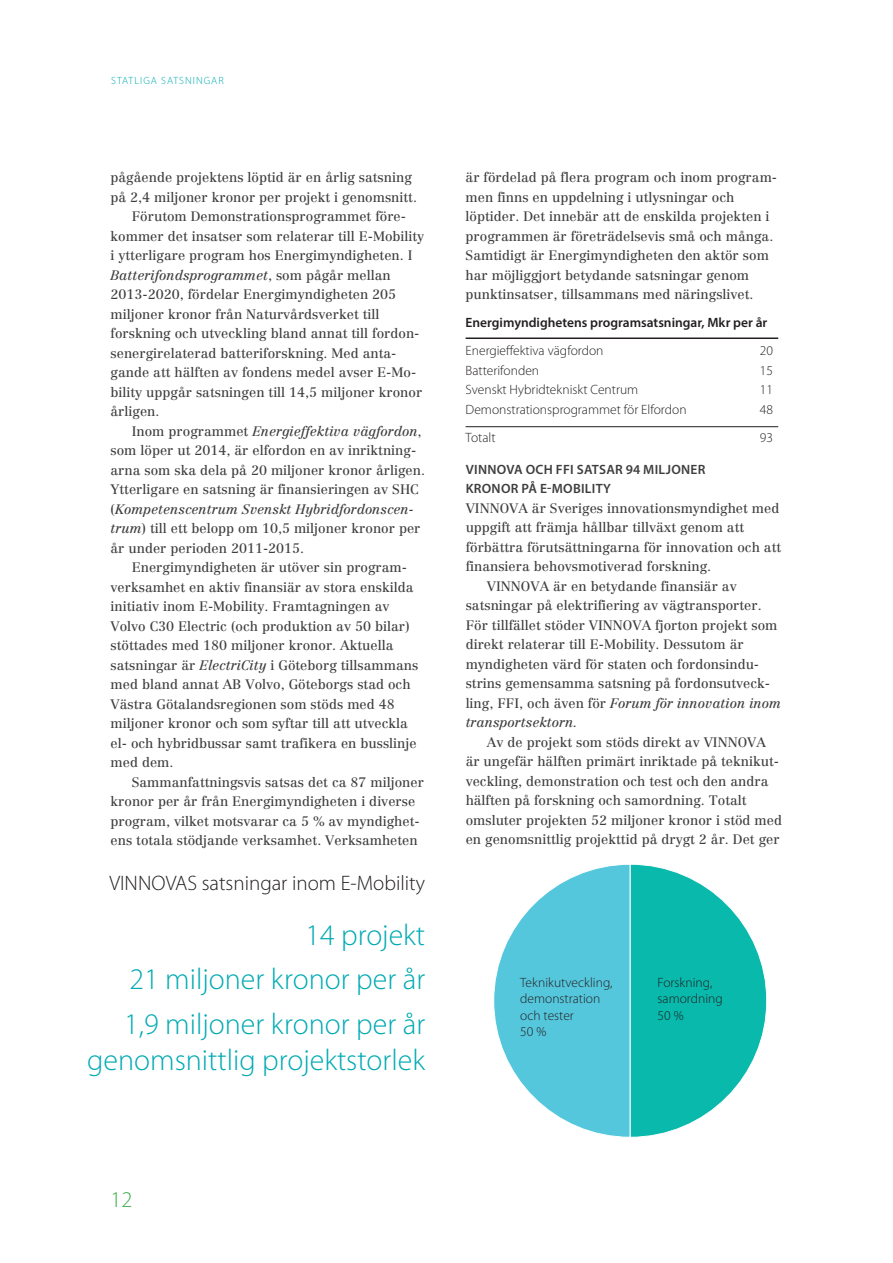
<style>
.page{position:relative;width:893px;height:1263px;background:#fff}
.page>*{position:absolute;margin:0;border:0;box-sizing:border-box;transform-origin:0 0}
.ingress{font:300 30px/36px "Myriad Pro";color:#00aab3;text-align:right}
.t1{font:300 22.5px "Myriad Pro";color:#40ae49}
.t2{font:300 21px "Myriad Pro";color:#231f20}
.brö{font:13.5px/19.5px "Centennial";color:#3e3e3f}
.t3{font:300 13.5px/16.5px "Myriad Pro";color:#231f20}
.bröstart{font:13.5px/19.5px "Centennial";color:#3e3e3f}
.mellis{font:600 13.5px/19.5px "Myriad Pro";letter-spacing:.02em;color:#3e3e3f}
.t4{font:600 13.5px "Myriad Pro";color:#231f20}
.överskrift{font:300 10.5px "Myriad Pro";letter-spacing:.095em;color:#00aab3}
.s1{font-style:italic}
</style>
<div class="page">
<svg style="left:493px;top:864px;width:274px;height:274px"></svg>
<hr style="left:466px;top:337px;width:312px;height:2px;background:#231f20">
<hr style="left:466px;top:426px;width:312px;height:1px;background:#231f20">
<p class="överskrift" style="left:111px;top:75px;width:114px">STATLIGA SATSNINGAR</p>
<p class="brö" style="left:111px;top:167px;width:308px">pågående projektens löptid är en årlig satsning på 2,4 miljoner kronor per projekt i genomsnitt.</p>
<p class="brö" style="left:111px;top:206px;width:315px;text-indent:21px">Förutom Demonstrationsprogrammet före&shy;kommer det insatser som relaterar till E-Mobility i ytterligare program hos Energimyndigheten. I <span class="s1">Batterifondsprogrammet</span>, som pågår mellan 2013-2020, fördelar Energimyndigheten 205 miljoner kronor från Naturvårdsverket till forskning och utveckling bland annat till fordon&shy;senergirelaterad batteriforskning. Med anta&shy;gande att hälften av fondens medel avser E-Mo&shy;bility uppgår satsningen till 14,5 miljoner kronor årligen.</p>
<p class="brö" style="left:111px;top:421px;width:316px;text-indent:21px">Inom programmet <span class="s1">Energieffektiva vägfordon</span>, som löper ut 2014, är elfordon en av inriktning&shy;arna som ska dela på 20 miljoner kronor årligen.<br>Ytterligare en satsning är finansieringen av SHC (<span class="s1">Kompetenscentrum Svenskt Hybridfordonscen&shy;trum</span>) till ett belopp om 10,5 miljoner kronor per år under perioden 2011-2015.</p>
<p class="brö" style="left:111px;top:557px;width:309px;text-indent:21px">Energimyndigheten är utöver sin program&shy;verksamhet en aktiv finansiär av stora enskilda initiativ inom E-Mobility. Framtagningen av Volvo C30 Electric (och produktion av 50 bilar) stöttades med 180 miljoner kronor. Aktuella satsningar är <span class="s1">ElectriCity</span> i Göteborg tillsammans med bland annat AB Volvo, Göteborgs stad och Västra Götalandsregionen som stöds med 48 miljoner kronor och som syftar till att utveckla el- och hybridbussar samt trafikera en busslinje med dem.</p>
<p class="brö" style="left:111px;top:772px;width:315px;text-indent:21px">Sammanfattningsvis satsas det ca 87 miljoner kronor per år från Energimyndigheten i diverse program, vilket motsvarar ca 5 % av myndighet&shy;ens totala stödjande verksamhet. Verksamheten</p>
<p class="t2" style="left:110px;top:871px;width:317px">VINNOVAS satsningar inom E-Mobility</p>
<p class="ingress" style="left:305px;top:917px;width:121px">14 projekt</p>
<p class="ingress" style="left:129px;top:962px;width:297px">21 miljoner kronor per år</p>
<p class="ingress" style="left:87px;top:1006px;width:339px">1,9 miljoner kronor per år genomsnittlig projektstorlek</p>
<p class="brö" style="left:466px;top:168px;width:313px">är fördelad på flera program och inom program&shy;men finns en uppdelning i utlysningar och löptider. Det innebär att de enskilda projekten i programmen är företrädelsevis små och många.<br>Samtidigt är Energimyndigheten den aktör som har möjliggjort betydande satsningar genom punktinsatser, tillsammans med näringslivet.</p>
<p class="t4" style="left:466px;top:314px;width:303px">Energimyndighetens programsatsningar, Mkr per år</p>
<p class="t3" style="left:466px;top:343px;width:139px">Energieffektiva vägfordon</p>
<p class="t3" style="left:760px;top:343px;width:15px">20</p>
<p class="t3" style="left:466px;top:362px;width:75px">Batterifonden</p>
<p class="t3" style="left:760px;top:362px;width:15px">15</p>
<p class="t3" style="left:466px;top:382px;width:174px">Svenskt Hybridtekniskt Centrum</p>
<p class="t3" style="left:760px;top:382px;width:15px">11</p>
<p class="t3" style="left:466px;top:401px;width:222px">Demonstrationsprogrammet för Elfordon</p>
<p class="t3" style="left:760px;top:401px;width:15px">48</p>
<p class="t3" style="left:466px;top:430px;width:31px">Totalt</p>
<p class="t3" style="left:760px;top:430px;width:15px">93</p>
<p class="mellis" style="left:466px;top:459px;width:241px">VINNOVA OCH FFI SATSAR 94 MILJONER<br>KRONOR PÅ E-MOBILITY</p>
<p class="bröstart" style="left:466px;top:498px;width:317px">VINNOVA är Sveriges innovationsmyndighet med uppgift att främja hållbar tillväxt genom att förbättra förutsättningarna för innovation och att finansiera behovsmotiverad forskning.</p>
<p class="brö" style="left:466px;top:576px;width:317px;text-indent:21px">VINNOVA är en betydande finansiär av satsningar på elektrifiering av vägtransporter.<br>För tillfället stöder VINNOVA fjorton projekt som direkt relaterar till E-Mobility. Dessutom är myndigheten värd för staten och fordonsindu&shy;strins gemensamma satsning på fordonsutveck&shy;ling, FFI, och även för <span class="s1">Forum för innovation inom transportsektorn.</span></p>
<p class="brö" style="left:466px;top:732px;width:318px;text-indent:21px">Av de projekt som stöds direkt av VINNOVA är ungefär hälften primärt inriktade på teknikut&shy;veckling, demonstration och test och den andra hälften på forskning och samordning. Totalt omsluter projekten 52 miljoner kronor i stöd med en genomsnittlig projekttid på drygt 2 år. Det ger</p>
<p class="t3" style="left:520px;top:974px;width:94px">Teknikutveckling, demonstration och tester</p>
<p class="t3" style="left:520px;top:1023px;width:28px">50 %</p>
<p class="t3" style="left:658px;top:974px;width:67px">Forskning, samordning</p>
<p class="t3" style="left:658px;top:1007px;width:28px">50 %</p>
<h2 class="t1" style="left:111px;top:1187px;width:23px">12</h2>
</div>
